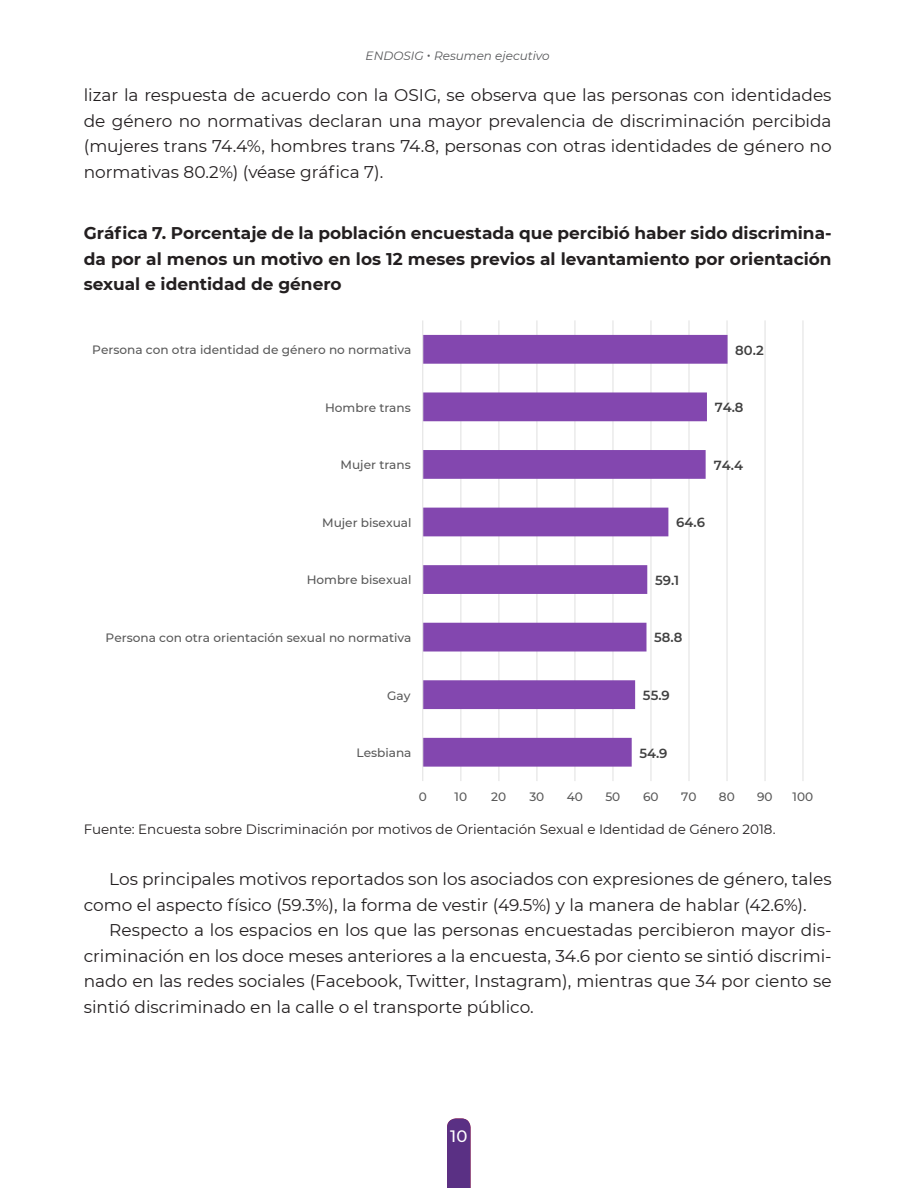
<style>
.page{position:relative;width:918px;height:1188px;background:#fff}
.page>*{position:absolute;margin:0;border:0;box-sizing:border-box;transform-origin:0 0}
.t1{font:500 18px "Helvetica Neue";color:#fff}
._01-_TXT{font:16.95px/25.5px "Montserrat";color:#231f20;text-align:justify}
.Títulos_gráficos-as{font:700 16.95px/25.5px "Montserrat";color:#231f20;text-align:justify}
.t2{font:500 16.5px "Montserrat";color:#fff}
.Pie_cuadros{font:13.5px "Montserrat";color:#231f20}
.t3{font:600 13.2px "Montserrat";color:#404040}
.t4{font:500 12.15px "Montserrat";color:#595959}
.t5{font:italic 12px "Montserrat";color:#57585a}
.s1{font-weight:500;font-style:normal}
</style>
<div class="page">
<svg style="left:447px;top:1118px;width:24px;height:70px;background:#613686"></svg>
<svg style="left:422px;top:320px;width:382px;height:461px"></svg>
<p class="t5" style="left:366px;top:48px;width:186px">ENDOSIG <span class="s1">•</span> Resumen ejecutivo</p>
<p class="_01-_TXT" style="left:84px;top:82px;width:749px">lizar la respuesta de acuerdo con la OSIG, se observa que las personas con identidades de género no normativas declaran una mayor prevalencia de discriminación percibida (mujeres trans 74.4%, hombres trans 74.8, personas con otras identidades de género no normativas 80.2%) (véase gráfica 7).</p>
<p class="Títulos_gráficos-as" style="left:84px;top:219px;width:749px">Gráfica 7. Porcentaje de la población encuestada que percibió haber sido discrimina&shy;da por al menos un motivo en los 12 meses previos al levantamiento por orientación sexual e identidad de género</p>
<p class="t4" style="left:92px;top:341px;width:321px">Persona con otra identidad de género no normativa</p>
<p class="t3" style="left:735px;top:340px;width:30px">80.2</p>
<p class="t4" style="left:325px;top:399px;width:87px">Hombre trans</p>
<p class="t3" style="left:715px;top:398px;width:30px">74.8</p>
<p class="t4" style="left:341px;top:456px;width:72px">Mujer trans</p>
<p class="t3" style="left:714px;top:456px;width:31px">74.4</p>
<p class="t4" style="left:322px;top:514px;width:91px">Mujer bisexual</p>
<p class="t3" style="left:676px;top:513px;width:30px">64.6</p>
<p class="t4" style="left:307px;top:572px;width:106px">Hombre bisexual</p>
<p class="t3" style="left:655px;top:571px;width:26px">59.1</p>
<p class="t4" style="left:106px;top:629px;width:307px">Persona con otra orientación sexual no normativa</p>
<p class="t3" style="left:654px;top:628px;width:30px">58.8</p>
<p class="t4" style="left:387px;top:687px;width:25px">Gay</p>
<p class="t3" style="left:643px;top:686px;width:28px">55.9</p>
<p class="t4" style="left:357px;top:744px;width:57px">Lesbiana</p>
<p class="t3" style="left:639px;top:744px;width:30px">54.9</p>
<p class="t4" style="left:419px;top:788px;width:10px">0</p>
<p class="t4" style="left:455px;top:788px;width:14px">10</p>
<p class="t4" style="left:491px;top:788px;width:17px">20</p>
<p class="t4" style="left:529px;top:788px;width:16px">30</p>
<p class="t4" style="left:567px;top:788px;width:18px">40</p>
<p class="t4" style="left:605px;top:788px;width:17px">50</p>
<p class="t4" style="left:643px;top:788px;width:17px">60</p>
<p class="t4" style="left:681px;top:788px;width:17px">70</p>
<p class="t4" style="left:719px;top:788px;width:17px">80</p>
<p class="t4" style="left:757px;top:788px;width:17px">90</p>
<p class="t4" style="left:793px;top:788px;width:22px">100</p>
<p class="Pie_cuadros" style="left:84px;top:820px;width:693px">Fuente: Encuesta sobre Discriminación por motivos de Orientación Sexual e Identidad de Género 2018.</p>
<p class="_01-_TXT" style="left:84px;top:866px;width:749px;text-indent:26px">Los principales motivos reportados son los asociados con expresiones de género, tales como el aspecto físico (59.3%), la forma de vestir (49.5%) y la manera de hablar (42.6%).</p>
<p class="_01-_TXT" style="left:84px;top:917px;width:749px;text-indent:26px">Respecto a los espacios en los que las personas encuestadas percibieron mayor dis&shy;criminación en los doce meses anteriores a la encuesta, 34.6 por ciento se sintió discrimi&shy;nado en las redes sociales (Facebook, Twitter, Instagram), mientras que 34 por ciento se sintió discriminado en la calle o el transporte público.</p>
<p class="t2" style="left:450px;top:1125px;width:19px">10</p>
<p class="t1" style="left:447px;top:1123px;width:20px">10</p>
</div>
